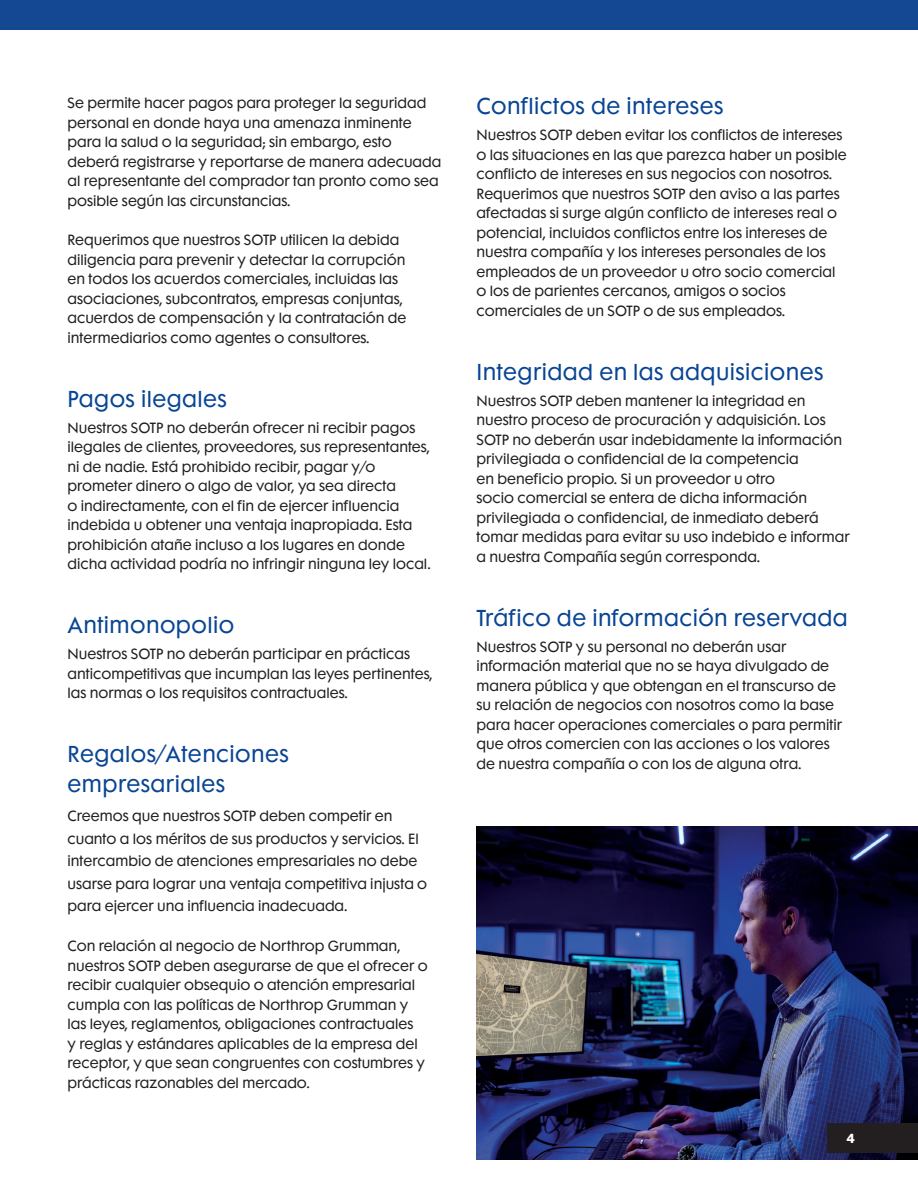
<style>
.page{position:relative;width:918px;height:1188px;background:#fff}
.page>*{position:absolute;margin:0;border:0;box-sizing:border-box;transform-origin:0 0}
.H2_BLUE{font:21px/30px "Futura Maxi Std";letter-spacing:.02em;color:#094594}
.body_-_body_text{font:13.5px/19.5px "Futura Maxi Std";color:#231f20}
.t1{font:700 12px "Futura Maxi Std";color:#fff}
</style>
<div class="page">
<img style="left:477px;top:827px;width:441px;height:333px">
<div style="left:0;top:0;width:918px;height:29px;background:#154892"></div>
<div style="left:827px;top:1123px;width:91px;height:29px;background:#231f20"></div>
<p class="body_-_body_text" style="left:68px;top:93px;width:375px">Se permite hacer pagos para proteger la seguridad personal en donde haya una amenaza inminente para la salud o la seguridad; sin embargo, esto deberá registrarse y reportarse de manera adecuada al representante del comprador tan pronto como sea posible según las circunstancias.</p>
<p class="body_-_body_text" style="left:68px;top:231px;width:341px">Requerimos que nuestros SOTP utilicen la debida diligencia para prevenir y detectar la corrupción en todos los acuerdos comerciales, incluidas las asociaciones, subcontratos, empresas conjuntas, acuerdos de compensación y la contratación de intermediarios como agentes o consultores.</p>
<p class="H2_BLUE" style="left:68px;top:384px;width:161px">Pagos ilegales</p>
<p class="body_-_body_text" style="left:68px;top:418px;width:365px">Nuestros SOTP no deberán ofrecer ni recibir pagos ilegales de clientes, proveedores, sus representantes, ni de nadie. Está prohibido recibir, pagar y/o prometer dinero o algo de valor, ya sea directa<br>o indirectamente, con el fin de ejercer influencia indebida u obtener una ventaja inapropiada. Esta prohibición atañe incluso a los lugares en donde dicha actividad podría no infringir ninguna ley local.</p>
<p class="H2_BLUE" style="left:68px;top:610px;width:168px">Antimonopolio</p>
<p class="body_-_body_text" style="left:68px;top:645px;width:367px">Nuestros SOTP no deberán participar en prácticas anticompetitivas que incumplan las leyes pertinentes, las normas o los requisitos contractuales.</p>
<p class="H2_BLUE" style="left:68px;top:739px;width:223px">Regalos/Atenciones empresariales</p>
<p class="body_-_body_text" style="left:68px;top:805px;width:361px;line-height:22.5px">Creemos que nuestros SOTP deben competir en cuanto a los méritos de sus productos y servicios. El intercambio de atenciones empresariales no debe usarse para lograr una ventaja competitiva injusta o para ejercer una influencia inadecuada.</p>
<p class="body_-_body_text" style="left:68px;top:936px;width:362px">Con relación al negocio de Northrop Grumman, nuestros SOTP deben asegurarse de que el ofrecer o recibir cualquier obsequio o atención empresarial cumpla con las políticas de Northrop Grumman y las leyes, reglamentos, obligaciones contractuales<br>y reglas y estándares aplicables de la empresa del receptor, y que sean congruentes con costumbres y prácticas razonables del mercado.</p>
<p class="H2_BLUE" style="left:477px;top:91px;width:248px">Conflictos de intereses</p>
<p class="body_-_body_text" style="left:477px;top:125px;width:372px">Nuestros SOTP deben evitar los conflictos de intereses o las situaciones en las que parezca haber un posible conflicto de intereses en sus negocios con nosotros.<br>Requerimos que nuestros SOTP den aviso a las partes afectadas si surge algún conflicto de intereses real o potencial, incluidos conflictos entre los intereses de nuestra compañía y los intereses personales de los empleados de un proveedor u otro socio comercial o los de parientes cercanos, amigos o socios comerciales de un SOTP o de sus empleados.</p>
<p class="H2_BLUE" style="left:477px;top:357px;width:348px">Integridad en las adquisiciones</p>
<p class="body_-_body_text" style="left:477px;top:391px;width:375px">Nuestros SOTP deben mantener la integridad en nuestro proceso de procuración y adquisición. Los SOTP no deberán usar indebidamente la información privilegiada o confidencial de la competencia<br>en beneficio propio. Si un proveedor u otro<br>socio comercial se entera de dicha información privilegiada o confidencial, de inmediato deberá tomar medidas para evitar su uso indebido e informar a nuestra Compañía según corresponda.</p>
<p class="H2_BLUE" style="left:477px;top:603px;width:373px">Tráfico de información reservada</p>
<p class="body_-_body_text" style="left:477px;top:637px;width:367px">Nuestros SOTP y su personal no deberán usar información material que no se haya divulgado de manera pública y que obtengan en el transcurso de su relación de negocios con nosotros como la base para hacer operaciones comerciales o para permitir que otros comercien con las acciones o los valores de nuestra compañía o con los de alguna otra.</p>
<p class="t1" style="left:847px;top:1129px;width:10px">4</p>
</div>
